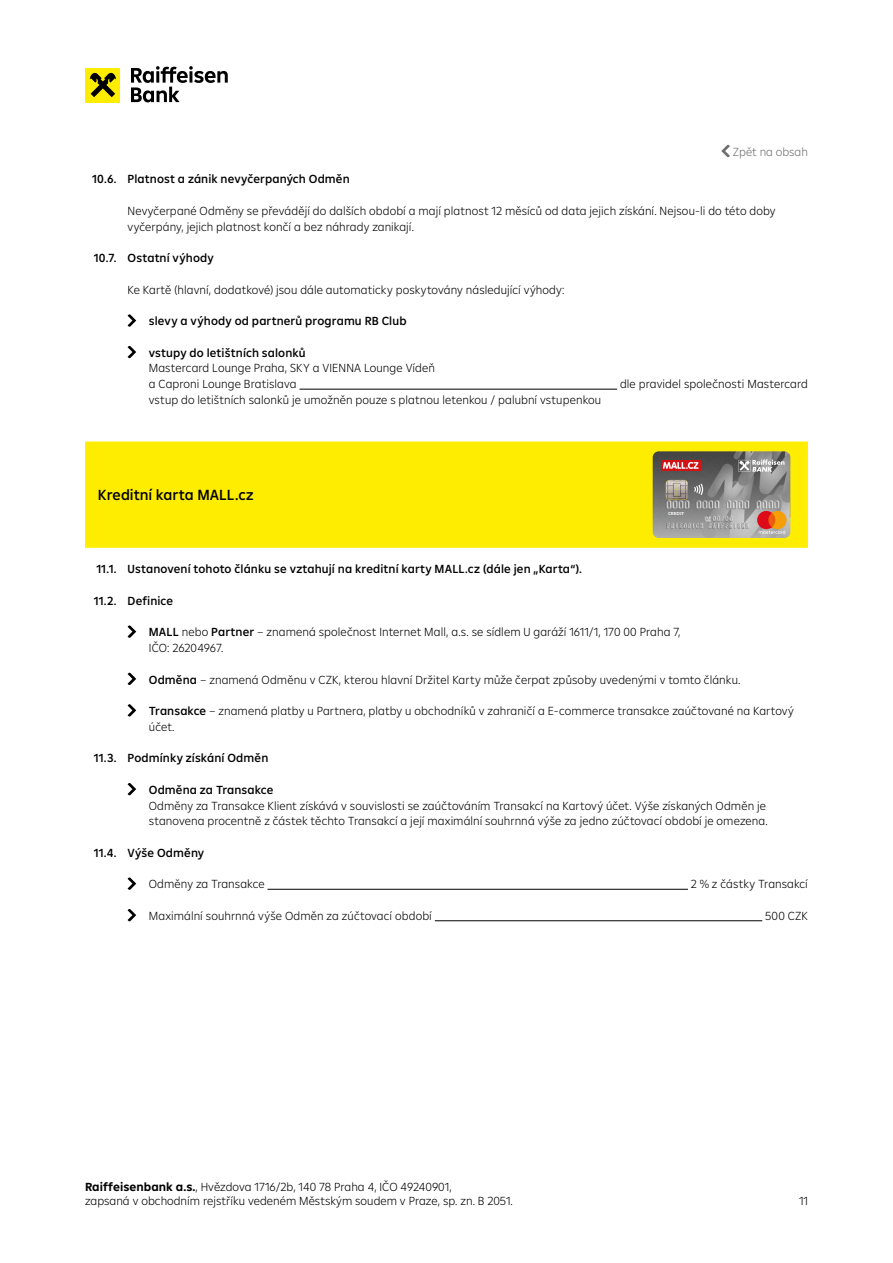
<style>
.page{position:relative;width:893px;height:1263px;background:#fff}
.page>*{position:absolute;margin:0;border:0;box-sizing:border-box;transform-origin:0 0}
.t1{font:500 15px "Amalia";color:#000}
.t2{font:300 12px/15.8px "Amalia";letter-spacing:.005em;color:#000}
.t3{font:500 12px "Amalia";letter-spacing:.01em;color:#000}
.t4{font:300 12px "Amalia";color:#706f6f}
.t5{font:4.5px "Helvetica Neue LT Pro";color:#fff}
.s1{font-weight:500}
.s2{font-weight:700}
</style>
<div class="page">
<hr style="left:299px;top:389px;width:318px;height:1px;background:#000">
<hr style="left:268px;top:889px;width:420px;height:1px;background:#000">
<hr style="left:435px;top:920px;width:327px;height:1px;background:#000">
<svg style="left:128px;top:314px;width:8px;height:13px"></svg>
<svg style="left:128px;top:346px;width:8px;height:12px"></svg>
<div style="left:85px;top:441px;width:723px;height:107px;background:#ffed00"></div>
<img style="left:653px;top:451px;width:137px;height:87px">
<svg style="left:705px;top:517px;width:6px;height:4px"></svg>
<svg style="left:739px;top:459px;width:45px;height:13px"></svg>
<svg style="left:694px;top:484px;width:9px;height:11px"></svg>
<div style="left:661px;top:460px;width:39px;height:11px;background:#d21316"></div>
<svg style="left:663px;top:462px;width:36px;height:7px"></svg>
<svg style="left:666px;top:480px;width:22px;height:20px"></svg>
<svg style="left:757px;top:511px;width:30px;height:23px"></svg>
<svg style="left:128px;top:625px;width:8px;height:13px"></svg>
<svg style="left:128px;top:672px;width:8px;height:13px"></svg>
<svg style="left:128px;top:704px;width:8px;height:13px"></svg>
<svg style="left:128px;top:783px;width:8px;height:12px"></svg>
<svg style="left:128px;top:877px;width:8px;height:13px"></svg>
<svg style="left:128px;top:909px;width:8px;height:12px"></svg>
<svg style="left:131px;top:66px;width:97px;height:36px"></svg>
<div style="left:86px;top:68px;width:34px;height:34px;background:#ffed00"></div>
<svg style="left:90px;top:72px;width:26px;height:25px"></svg>
<svg style="left:721px;top:145px;width:9px;height:12px"></svg>
<p class="t4" style="left:733px;top:144px;width:77px">Zpět na obsah</p>
<p class="t3" style="left:92px;top:171px;width:259px">10.6. Platnost a zánik nevyčerpaných Odměn</p>
<p class="t2" style="left:128px;top:202px;width:650px">Nevyčerpané Odměny se převádějí do dalších období a mají platnost 12 měsíců od data jejich získání. Nejsou-li do této doby vyčerpány, jejich platnost končí a bez náhrady zanikají.</p>
<p class="t3" style="left:94px;top:250px;width:122px">10.7. Ostatní výhody</p>
<p class="t2" style="left:128px;top:281px;width:438px">Ke Kartě (hlavní, dodatkové) jsou dále automaticky poskytovány následující výhody:</p>
<p class="t3" style="left:149px;top:313px;width:259px">slevy a výhody od partnerů programu RB Club</p>
<p class="t3" style="left:149px;top:345px;width:159px">vstupy do letištních salonků</p>
<p class="t2" style="left:149px;top:360px;width:288px">Mastercard Lounge Praha, SKY a VIENNA Lounge Vídeň a Caproni Lounge Bratislava</p>
<p class="t2" style="left:620px;top:376px;width:189px">dle pravidel společnosti Mastercard</p>
<p class="t2" style="left:149px;top:391px;width:454px">vstup do letištních salonků je umožněn pouze s platnou letenkou / palubní vstupenkou</p>
<p class="t1" style="left:98px;top:485px;width:157px">Kreditní karta MALL.cz</p>
<p class="t5" style="left:668px;top:511px;width:17px">CREDIT</p>
<p class="t3" style="left:96px;top:561px;width:487px">11.1. Ustanovení tohoto článku se vztahují na kreditní karty MALL.cz (dále jen „Karta“).</p>
<p class="t3" style="left:94px;top:593px;width:81px">11.2. Definice</p>
<p class="t2" style="left:149px;top:624px;width:533px"><span class="s1">MALL</span> nebo <span class="s1">Partner</span> – znamená společnost Internet Mall, a.s. se sídlem U garáží 1611/1, 170 00 Praha 7,<br>IČO: 26204967.</p>
<p class="t2" style="left:149px;top:671px;width:593px"><span class="s1">Odměna</span> – znamená Odměnu v CZK, kterou hlavní Držitel Karty může čerpat způsoby uvedenými v tomto článku.</p>
<p class="t2" style="left:149px;top:702px;width:647px"><span class="s1">Transakce</span> – znamená platby u Partnera, platby u obchodníků v zahraničí a E-commerce transakce zaúčtované na Kartový účet.</p>
<p class="t3" style="left:94px;top:750px;width:176px">11.3. Podmínky získání Odměn</p>
<p class="t3" style="left:149px;top:782px;width:126px">Odměna za Transakce</p>
<p class="t2" style="left:149px;top:797px;width:621px">Odměny za Transakce Klient získává v souvislosti se zaúčtováním Transakcí na Kartový účet. Výše získaných Odměn je stanovena procentně z částek těchto Transakcí a její maximální souhrnná výše za jedno zúčtovací období je omezena.</p>
<p class="t3" style="left:94px;top:845px;width:112px">11.4. Výše Odměny</p>
<p class="t2" style="left:149px;top:876px;width:117px">Odměny za Transakce</p>
<p class="t2" style="left:691px;top:876px;width:119px">2 % z částky Transakcí</p>
<p class="t2" style="left:149px;top:907px;width:285px">Maximální souhrnná výše Odměn za zúčtovací období</p>
<p class="t2" style="left:765px;top:907px;width:44px">500 CZK</p>
<p class="t2" style="left:85px;top:1179px;width:429px;line-height:14.4px"><span class="s2">Raiffeisenbank a.s.</span>, Hvězdova 1716/2b, 140 78 Praha 4, IČO 49240901,<br>zapsaná v obchodním rejstříku vedeném Městským soudem v Praze, sp. zn. B 2051.</p>
<p class="t2" style="left:799px;top:1192px;width:10px">11</p>
</div>
